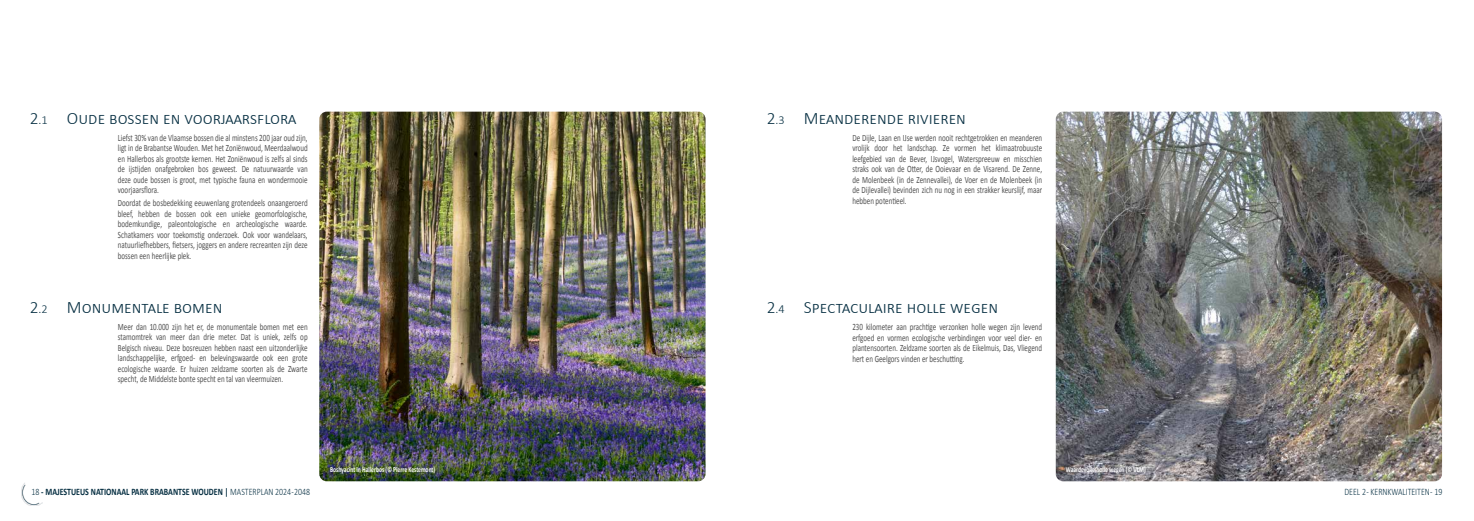
<style>
.page{position:relative;width:1474px;height:521px;background:#fff}
.page>*{position:absolute;margin:0;border:0;box-sizing:border-box;transform-origin:0 0}
.t1{font:300 17.5px "Calibri";color:#062f42}
.t2{font:700 9.8px "Calibri";color:#062f42;scale:.8 1}
.t3{font:300 9.8px "Calibri";color:#062f42;scale:.8 1}
.t4{font:9.62px/10.5px "Calibri";color:#505050;text-align:justify;scale:.73 1}
.t5{font:700 7.7px "Calibri";color:#fff;scale:.73 1}
.s1{font-size:12.25px}
.s2{font-weight:300}
</style>
<div class="page">
<img style="left:21px;top:483px;width:22px;height:22px">
<img style="left:319px;top:112px;width:386px;height:369px">
<img style="left:1055px;top:112px;width:386px;height:369px">
<h2 class="t1" style="left:30px;top:108px;width:268px">2<span class="s1">.1</span> Oude bossen en voorjaarsflora</h2>
<h2 class="t1" style="left:766px;top:108px;width:201px">2<span class="s1">.3</span> Meanderende rivieren</h2>
<p class="t4" style="left:118px;top:132px;width:261px">Liefst 30% van de Vlaamse bossen die al minstens 200 jaar oud zijn,</p>
<p class="t4" style="left:852px;top:132px;width:261px">De Dijle, Laan en IJse werden nooit rechtgetrokken en meanderen</p>
<p class="t4" style="left:118px;top:142px;width:261px">ligt in de Brabantse Wouden. Met het Zoniënwoud, Meerdaalwoud</p>
<p class="t4" style="left:852px;top:142px;width:261px">vrolijk door het landschap. Ze vormen het klimaatrobuuste</p>
<p class="t4" style="left:118px;top:153px;width:261px">en Hallerbos als grootste kernen. Het Zoniënwoud is zelfs al sinds</p>
<p class="t4" style="left:852px;top:153px;width:261px">leefgebied van de Bever, IJsvogel, Waterspreeuw en misschien</p>
<p class="t4" style="left:118px;top:163px;width:261px">de ijstijden onafgebroken bos geweest. De natuurwaarde van</p>
<p class="t4" style="left:852px;top:163px;width:261px">straks ook van de Otter, de Ooievaar en de Visarend. De Zenne,</p>
<p class="t4" style="left:118px;top:174px;width:261px">deze oude bossen is groot, met typische fauna en wondermooie</p>
<p class="t4" style="left:852px;top:174px;width:261px">de Molenbeek (in de Zennevallei), de Voer en de Molenbeek (in</p>
<p class="t4" style="left:118px;top:184px;width:58px">voorjaarsflora.</p>
<p class="t4" style="left:852px;top:184px;width:261px">de Dijlevallei) bevinden zich nu nog in een strakker keurslijf, maar</p>
<p class="t4" style="left:118px;top:197px;width:261px">Doordat de bosbedekking eeuwenlang grotendeels onaangeroerd</p>
<p class="t4" style="left:852px;top:195px;width:76px">hebben potentieel.</p>
<p class="t4" style="left:118px;top:208px;width:261px">bleef, hebben de bossen ook een unieke geomorfologische, bodemkundige, paleontologische en archeologische waarde.<br>Schatkamers voor toekomstig onderzoek. Ook voor wandelaars, natuurliefhebbers, fietsers, joggers en andere recreanten zijn deze bossen een heerlijke plek.</p>
<h2 class="t1" style="left:30px;top:297px;width:194px">2<span class="s1">.2</span> Monumentale bomen</h2>
<h2 class="t1" style="left:766px;top:297px;width:233px">2<span class="s1">.4</span> Spectaculaire holle wegen</h2>
<p class="t4" style="left:118px;top:321px;width:261px">Meer dan 10.000 zijn het er, de monumentale bomen met een</p>
<p class="t4" style="left:852px;top:322px;width:261px">230 kilometer aan prachtige verzonken holle wegen zijn levend</p>
<p class="t4" style="left:118px;top:332px;width:261px">stamomtrek van meer dan drie meter. Dat is uniek, zelfs op</p>
<p class="t4" style="left:852px;top:332px;width:261px">erfgoed en vormen ecologische verbindingen voor veel dier- en</p>
<p class="t4" style="left:118px;top:342px;width:261px">Belgisch niveau. Deze bosreuzen hebben naast een uitzonderlijke</p>
<p class="t4" style="left:852px;top:343px;width:261px">plantensoorten. Zeldzame soorten als de Eikelmuis, Das, Vliegend</p>
<p class="t4" style="left:118px;top:353px;width:261px">landschappelijke, erfgoed- en belevingswaarde ook een grote</p>
<p class="t4" style="left:852px;top:353px;width:155px">hert en Geelgors vinden er beschutting.</p>
<p class="t4" style="left:118px;top:363px;width:261px">ecologische waarde. Er huizen zeldzame soorten als de Zwarte specht, de Middelste bonte specht en tal van vleermuizen.</p>
<p class="t5" style="left:330px;top:464px;width:146px">Boshyacint in Hallerbos (© Pierre Kestemont)</p>
<p class="t5" style="left:1065px;top:464px;width:111px">Waardevolle holle wegen (© VLM)</p>
<p class="t2" style="left:32px;top:485px;width:349px"><span class="s2">18</span> - MAJESTUEUS NATIONAAL PARK BRABANTSE WOUDEN | <span class="s2">MASTERPLAN 2024 -2048</span></p>
<p class="t3" style="left:1344px;top:486px;width:124px">DEEL 2 - KERNKWALITEITEN - 19</p>
</div>
